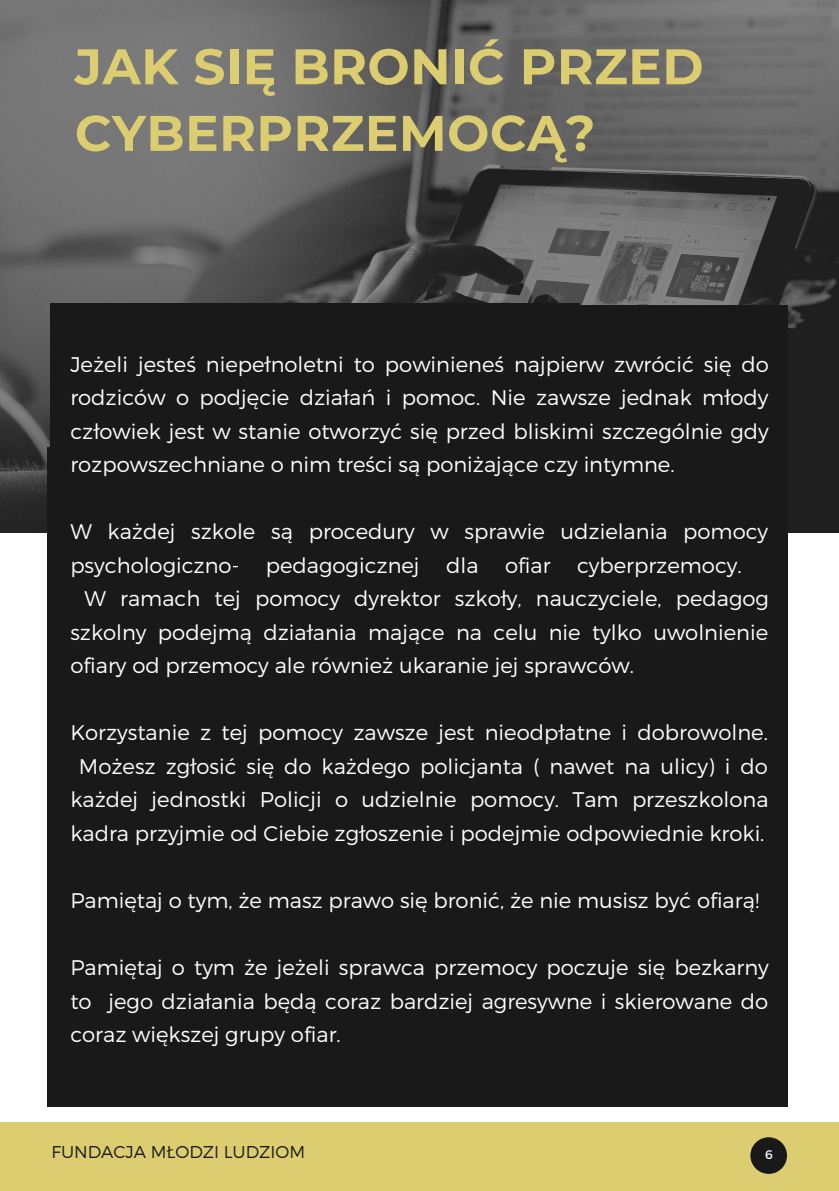
<style>
.page{position:relative;width:839px;height:1191px;background:#fff}
.page>*{position:absolute;margin:0;border:0;box-sizing:border-box;transform-origin:0 0}
.t1{font:700 50px/66.6px "Montserrat";letter-spacing:.01em;color:#dcce70}
.t2{font:300 21.2px/33.6px "Montserrat";color:#fff;text-align:justify}
.t3{font:300 17px "Montserrat";color:#191919}
.t4{font:12.4px "Montserrat";color:#fff}
</style>
<div class="page">
<div style="left:0;top:1123px;width:838px;height:68px;background:#dcce70"></div>
<svg style="left:750px;top:1137px;width:37px;height:37px"></svg>
<div style="left:383px;top:447px;width:404px;height:660px;background:#191919"></div>
<img style="left:0;top:0;width:838px;height:532px">
<div style="left:383px;top:305px;width:404px;height:660px;background:#191919"></div>
<div style="left:51px;top:303px;width:403px;height:660px;background:#191919"></div>
<div style="left:175px;top:303px;width:404px;height:660px;background:#191919"></div>
<div style="left:48px;top:447px;width:403px;height:660px;background:#191919"></div>
<p class="t1" style="left:75px;top:33px;width:630px">JAK SIĘ BRONIĆ PRZED<br>CYBERPRZEMOCĄ?</p>
<p class="t2" style="left:70px;top:346px;width:700px">Jeżeli jesteś niepełnoletni to powinieneś najpierw zwrócić się do rodziców o podjęcie działań i pomoc. Nie zawsze jednak młody człowiek jest w stanie otworzyć się przed bliskimi szczególnie gdy rozpowszechniane o nim treści są poniżające czy intymne.</p>
<p class="t2" style="left:70px;top:514px;width:699px">W każdej szkole są procedury w sprawie udzielania pomocy psychologiczno-</p>
<p class="t2" style="left:266px;top:547px;width:155px">pedagogicznej</p>
<p class="t2" style="left:446px;top:547px;width:34px">dla</p>
<p class="t2" style="left:505px;top:547px;width:47px">ofiar</p>
<p class="t2" style="left:577px;top:547px;width:166px">cyberprzemocy.</p>
<p class="t2" style="left:84px;top:581px;width:686px">W ramach tej pomocy dyrektor szkoły, nauczyciele, pedagog</p>
<p class="t2" style="left:70px;top:614px;width:699px">szkolny podejmą działania mające na celu nie tylko uwolnienie</p>
<p class="t2" style="left:70px;top:648px;width:565px">ofiary od przemocy ale również ukaranie jej sprawców.</p>
<p class="t2" style="left:70px;top:715px;width:699px;text-align:center">Korzystanie z tej pomocy zawsze jest nieodpłatne i dobrowolne.<br>Możesz zgłosić się do każdego policjanta ( nawet na ulicy) i do każdej jednostki Policji o udzielnie pomocy. Tam przeszkolona kadra przyjmie od Ciebie zgłoszenie i podejmie odpowiednie kroki.</p>
<p class="t2" style="left:70px;top:883px;width:690px">Pamiętaj o tym, że masz prawo się bronić, że nie musisz być ofiarą!</p>
<p class="t2" style="left:70px;top:950px;width:700px">Pamiętaj o tym że jeżeli sprawca przemocy poczuje się bezkarny to jego działania będą coraz bardziej agresywne i skierowane do coraz większej grupy ofiar.</p>
<p class="t3" style="left:51px;top:1141px;width:255px">FUNDACJA MŁODZI LUDZIOM</p>
<p class="t4" style="left:765px;top:1146px;width:9px">6</p>
</div>
